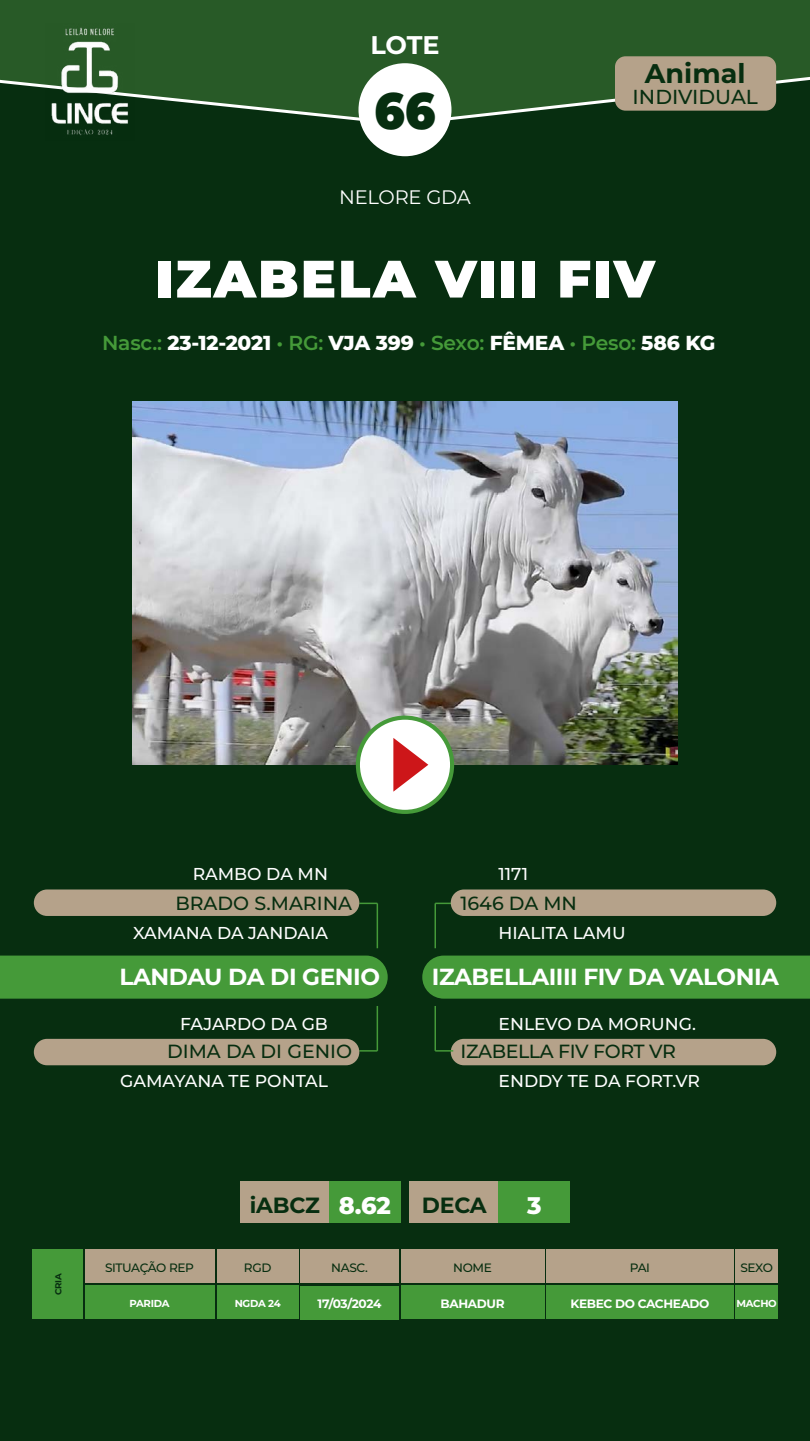
<style>
.page{position:relative;width:810px;height:1441px;background:#fff}
.page>*{position:absolute;margin:0;border:0;box-sizing:border-box;transform-origin:0 0}
.t1{font:900 52.5px "Montserrat";letter-spacing:.04em;color:#fff}
.t2{font:900 51.15px "Montserrat";color:#072e10;scale:.9 1}
.t3{font:700 27px "Montserrat";color:#072e10}
.t4{font:700 25.5px "Montserrat";color:#fff}
.t5{font:800 24px "Montserrat";color:#fff}
.t6{font:700 23.25px "Montserrat";letter-spacing:-.02em;color:#fff}
.t7{font:700 21.98px "Montserrat";letter-spacing:-.01em;color:#072e10}
.t8{font:800 20.25px "Montserrat";letter-spacing:-.01em;color:#fff}
.t9{font:500 20.25px "Montserrat";color:#072e10}
.t10{font:19.5px "Montserrat";letter-spacing:-.01em;color:#fff}
.t11{font:500 19.05px "Montserrat";color:#072e10}
.t12{font:500 19.05px "Montserrat";letter-spacing:-.02em;color:#072e10}
.t13{font:500 17.17px "Montserrat";color:#fff}
.t14{font:700 12.15px "Montserrat";letter-spacing:-.03em;color:#fff}
.t15{font:500 12.15px "Montserrat";letter-spacing:-.03em;color:#072e10}
.t16{font:700 10.12px "Montserrat";letter-spacing:-.03em;color:#fff}
.t17{font:700 8.77px "Montserrat";color:#072e10}
.s1{font-weight:600;color:#459a39}
.s2{font-weight:800;font-size:24px;color:#fff}
</style>
<div class="page">
<div style="left:0;top:0;width:810px;height:1440px;background:#072e10"></div>
<svg style="left:0;top:0;width:810px;height:125px;background:#275627"></svg>
<div style="left:615px;top:56px;width:161px;height:55px;background:#b5a28a;border-radius:11px"></div>
<div style="left:451px;top:1038px;width:325px;height:27px;background:#b5a28a;border-radius:13px"></div>
<div style="left:0;top:955px;width:388px;height:43px;background:#459a39"></div>
<div style="left:422px;top:955px;width:388px;height:43px;background:#459a39"></div>
<svg style="left:359px;top:902px;width:18px;height:2px"></svg>
<hr style="left:377px;top:903px;width:1px;height:45px;background:#459a39">
<svg style="left:359px;top:1050px;width:18px;height:1px"></svg>
<hr style="left:377px;top:1006px;width:1px;height:44px;background:#459a39">
<svg style="left:435px;top:902px;width:16px;height:2px"></svg>
<hr style="left:435px;top:903px;width:1px;height:45px;background:#459a39">
<svg style="left:435px;top:1050px;width:18px;height:1px"></svg>
<hr style="left:435px;top:1006px;width:1px;height:44px;background:#459a39">
<div style="left:451px;top:889px;width:325px;height:27px;background:#b5a28a;border-radius:13px"></div>
<div style="left:34px;top:889px;width:325px;height:27px;background:#b5a28a;border-radius:13px"></div>
<div style="left:34px;top:1038px;width:325px;height:27px;background:#b5a28a;border-radius:13px"></div>
<img style="left:45px;top:24px;width:90px;height:112px">
<div style="left:358px;top:63px;width:94px;height:93px;background:#fff;border-radius:50%"></div>
<img style="left:132px;top:402px;width:546px;height:362px">
<div style="left:358px;top:717px;width:94px;height:95px;background:#fff;border-radius:50%"></div>
<div style="left:356px;top:715px;width:98px;height:99px;border:4px solid #459a39;border-radius:50%"></div>
<svg style="left:393px;top:738px;width:35px;height:53px"></svg>
<div style="left:240px;top:1181px;width:90px;height:41px;background:#b5a28a"></div>
<div style="left:329px;top:1181px;width:71px;height:41px;background:#459a39"></div>
<div style="left:410px;top:1181px;width:89px;height:41px;background:#b5a28a"></div>
<div style="left:499px;top:1181px;width:71px;height:41px;background:#459a39"></div>
<div style="left:217px;top:1249px;width:82px;height:33px;background:#b5a28a"></div>
<div style="left:736px;top:1249px;width:42px;height:33px;background:#b5a28a"></div>
<div style="left:300px;top:1249px;width:99px;height:34px;background:#b5a28a"></div>
<div style="left:217px;top:1285px;width:82px;height:34px;background:#459a39"></div>
<div style="left:736px;top:1285px;width:42px;height:34px;background:#459a39"></div>
<div style="left:300px;top:1285px;width:99px;height:34px;background:#459a39"></div>
<div style="left:401px;top:1249px;width:143px;height:33px;background:#b5a28a"></div>
<div style="left:401px;top:1285px;width:143px;height:34px;background:#459a39"></div>
<div style="left:546px;top:1249px;width:188px;height:33px;background:#b5a28a"></div>
<div style="left:546px;top:1285px;width:188px;height:34px;background:#459a39"></div>
<div style="left:32px;top:1249px;width:51px;height:70px;background:#459a39"></div>
<div style="left:85px;top:1249px;width:129px;height:33px;background:#b5a28a"></div>
<div style="left:85px;top:1285px;width:129px;height:34px;background:#459a39"></div>
<h3 class="t4" style="left:370px;top:26px;width:71px">LOTE</h3>
<h2 class="t2" style="left:374px;top:72px;width:70px">66</h2>
<p class="t10" style="left:339px;top:184px;width:133px">NELORE GDA</p>
<h3 class="t3" style="left:645px;top:54px;width:102px">Animal</h3>
<p class="t9" style="left:633px;top:83px;width:127px">INDIVIDUAL</p>
<h1 class="t1" style="left:155px;top:239px;width:501px">IZABELA VIII FIV</h1>
<p class="t8" style="left:102px;top:328px;width:615px"><span class="s1">Nasc.:</span> 23-12-2021 <span class="s1">• RG:</span> VJA 399 <span class="s1">• Sexo:</span> FÊMEA <span class="s1">• Peso:</span> 586 KG</p>
<p class="t17" style="left:52px;top:1295px;width:23px;rotate:-90deg">CRIA</p>
<p class="t13" style="left:193px;top:862px;width:137px">RAMBO DA MN</p>
<p class="t13" style="left:499px;top:862px;width:31px">1171</p>
<p class="t11" style="left:175px;top:890px;width:178px">BRADO S.MARINA</p>
<p class="t11" style="left:460px;top:890px;width:118px">1646 DA MN</p>
<p class="t13" style="left:133px;top:921px;width:196px">XAMANA DA JANDAIA</p>
<p class="t13" style="left:499px;top:921px;width:129px">HIALITA LAMU</p>
<h3 class="t6" style="left:119px;top:960px;width:262px">LANDAU DA DI GENIO</h3>
<h3 class="t6" style="left:432px;top:960px;width:349px">IZABELLAIIII FIV DA VALONIA</h3>
<p class="t13" style="left:180px;top:1012px;width:149px">FAJARDO DA GB</p>
<p class="t11" style="left:167px;top:1038px;width:186px">DIMA DA DI GENIO</p>
<p class="t13" style="left:120px;top:1068px;width:209px">GAMAYANA TE PONTAL</p>
<p class="t13" style="left:499px;top:1012px;width:199px">ENLEVO DA MORUNG.</p>
<p class="t12" style="left:460px;top:1038px;width:217px">IZABELLA FIV FORT VR</p>
<p class="t13" style="left:499px;top:1068px;width:203px">ENDDY TE DA FORT.VR</p>
<p class="t15" style="left:105px;top:1259px;width:91px">SITUAÇÃO REP</p>
<p class="t16" style="left:130px;top:1296px;width:41px">PARIDA</p>
<p class="t7" style="left:250px;top:1189px;width:143px">iABCZ <span class="s2">8.62</span></p>
<p class="t7" style="left:422px;top:1189px;width:66px">DECA</p>
<h3 class="t5" style="left:527px;top:1187px;width:16px">3</h3>
<p class="t15" style="left:244px;top:1259px;width:29px">RGD</p>
<p class="t15" style="left:331px;top:1259px;width:38px">NASC.</p>
<p class="t15" style="left:740px;top:1259px;width:34px">SEXO</p>
<p class="t16" style="left:235px;top:1296px;width:47px">NGDA 24</p>
<p class="t14" style="left:318px;top:1295px;width:65px">17/03/2024</p>
<p class="t16" style="left:737px;top:1296px;width:42px">MACHO</p>
<p class="t15" style="left:453px;top:1259px;width:40px">NOME</p>
<p class="t14" style="left:441px;top:1295px;width:66px">BAHADUR</p>
<p class="t15" style="left:630px;top:1259px;width:22px">PAI</p>
<p class="t14" style="left:570px;top:1295px;width:141px">KEBEC DO CACHEADO</p>
</div>
